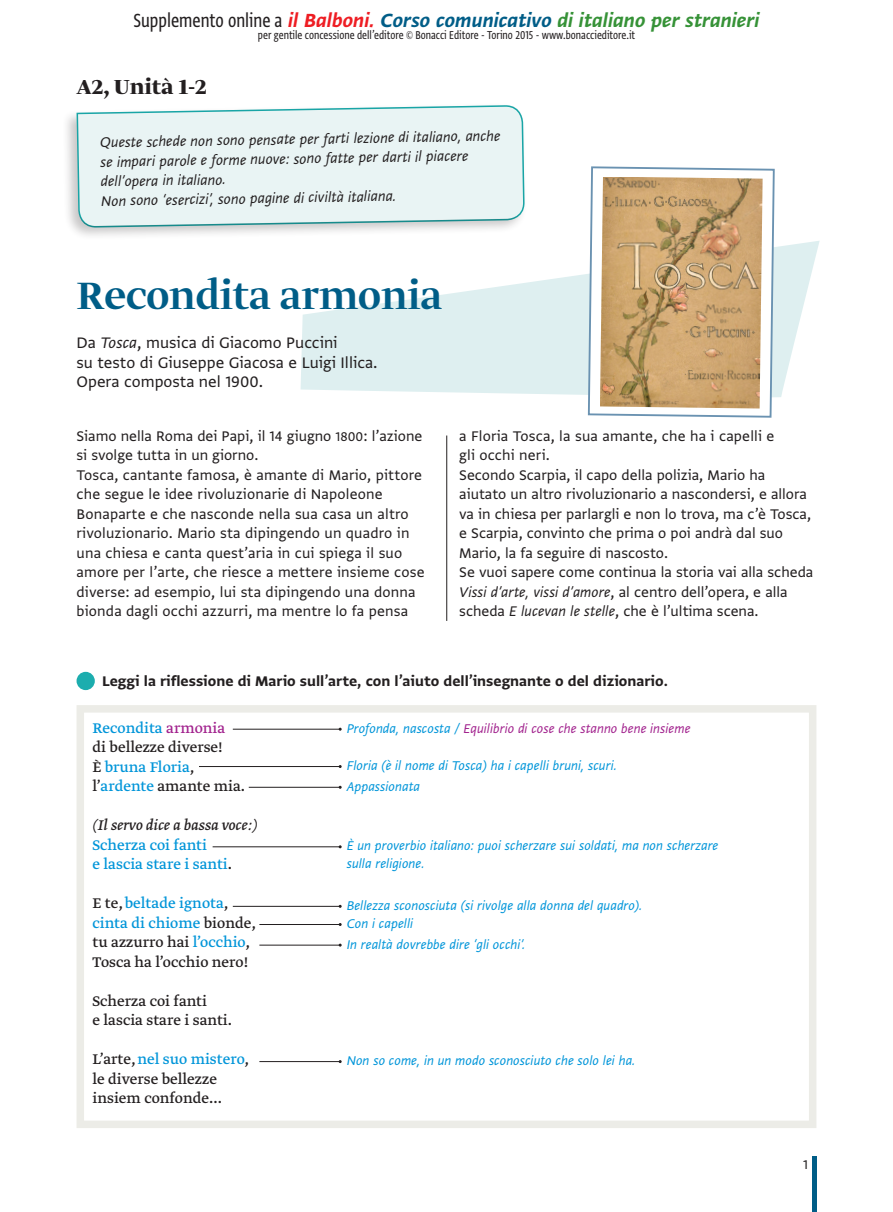
<style>
.page{position:relative;width:893px;height:1212px;background:#fff}
.page>*{position:absolute;margin:0;border:0;box-sizing:border-box;transform-origin:0 0}
._01_Titolo_0{font:500 45px "Greta Display Pro";color:#005d87}
.autore{font:700 24px "Greta Display Pro";color:#231f20}
.t1{font:22.5px "Greta Sans Std Bld Ita";color:#369237}
.OP_intro{font:18px/19.5px "Greta Sans Std";color:#231f20}
.OP_testo{font:16.5px/19.5px "Greta Sans Std";letter-spacing:.005em;color:#231f20}
.OP_brano{font:16.5px/19.5px "Greta Text Pro";color:#231f20}
.OP_testo-2{font:italic 16.5px/19.5px "Greta Sans Std";color:#231f20}
.ESE_consegna{font:16.5px "Greta Sans Std Bld";color:#231f20}
.OP_brano-2{font:16.5px "Greta Text Pro";color:#0095d9}
.OP_brano-3{font:italic 16.5px "Greta Text Pro";color:#231f20}
.OP_parafrasi{font:italic 15px/17.7px "Greta Sans Std";color:#0095d9}
.OP_parafrasi-2{font:italic 15px "Greta Sans Std";color:#a2238e}
.t2{font:15px "Greta Sans Std";color:#231f20}
.t3{font:13.5px "Greta Sans Cnd Std";color:#231f20}
.s1{font-family:"Greta Sans Cnd Std";color:#231f20}
.s2{color:#ee1d23}
.s3{color:#005d87}
.s4{font-style:italic}
.s5{font-size:15px}
.s6{color:#0095d9}
.s7{color:#a2238e}
.s8{color:#231f20}
</style>
<div class="page">
<hr style="left:446px;top:435px;width:1px;height:186px;background:#231f20">
<hr style="left:812px;top:1156px;width:4px;height:56px;background:#005d87">
<svg style="left:301px;top:241px;width:519px;height:156px;fill:#deeff0"></svg>
<svg style="left:587px;top:166px;width:189px;height:252px"></svg>
<div style="left:77px;top:705px;width:739px;height:423px;border:8px solid #ecece7"></div>
<div style="left:62px;top:102px;width:466px;height:139px;background:#231f20;opacity:.25"></div>
<svg style="left:76px;top:103px;width:449px;height:126px;background:#e3f0f0"></svg>
<div style="left:77px;top:672px;width:18px;height:18px;background:#1cadae;border-radius:50%"></div>
<hr style="left:233px;top:729px;width:107px;height:1px;background:#231f20">
<hr style="left:199px;top:766px;width:141px;height:1px;background:#231f20">
<hr style="left:249px;top:787px;width:91px;height:1px;background:#231f20">
<hr style="left:213px;top:846px;width:127px;height:1px;background:#231f20">
<hr style="left:233px;top:906px;width:107px;height:1px;background:#231f20">
<hr style="left:259px;top:924px;width:81px;height:1px;background:#231f20">
<hr style="left:259px;top:945px;width:81px;height:1px;background:#231f20">
<hr style="left:259px;top:1061px;width:81px;height:1px;background:#231f20">
<h3 class="t1" style="left:134px;top:7px;width:628px"><span class="s1">Supplemento online a</span> <span class="s2">il Balboni.</span> <span class="s3">Corso comunicativo</span> di italiano per stranieri</h3>
<p class="t3" style="left:258px;top:27px;width:379px">per gentile concessione dell’editore © Bonacci Editore - Torino 2015 - www.bonaccieditore.it</p>
<p class="autore" style="left:77px;top:72px;width:131px">A2, Unità 1-2</p>
<p class="OP_testo-2" style="left:100px;top:132px;width:402px;rotate:-1deg">Queste schede non sono pensate per farti lezione di italiano, anche se impari parole e forme nuove: sono fatte per darti il piacere dell’opera in italiano.</p>
<p class="OP_testo-2" style="left:101px;top:191px;width:297px;rotate:-1deg">Non sono ‘esercizi’, sono pagine di civiltà italiana.</p>
<p class="_01_Titolo_0" style="left:77px;top:269px;width:367px">Recondita armonia</p>
<p class="OP_intro" style="left:77px;top:333px;width:303px">Da <span class="s4">Tosca</span>, musica di Giacomo Puccini<br>su testo di Giuseppe Giacosa e Luigi Illica.</p>
<p class="OP_intro" style="left:77px;top:372px;width:188px">Opera composta nel 1900.</p>
<p class="OP_testo" style="left:77px;top:426px;width:347px">Siamo nella Roma dei Papi, il 14 giugno <span class="s5">1800</span>: l’azione si svolge tutta in un giorno.</p>
<p class="OP_testo" style="left:77px;top:465px;width:350px">Tosca, cantante famosa, è amante di Mario, pittore che segue le idee rivoluzionarie di Napoleone Bonaparte e che nasconde nella sua casa un altro rivoluzionario. Mario sta dipingendo un quadro in una chiesa e canta quest’aria in cui spiega il suo amore per l’arte, che riesce a mettere insieme cose diverse: ad esempio, lui sta dipingendo una donna bionda dagli occhi azzurri, ma mentre lo fa pensa</p>
<p class="OP_testo" style="left:459px;top:426px;width:317px">a Floria Tosca, la sua amante, che ha i capelli e gli occhi neri.</p>
<p class="OP_testo" style="left:459px;top:465px;width:353px">Secondo Scarpia, il capo della polizia, Mario ha aiutato un altro rivoluzionario a nascondersi, e allora va in chiesa per parlargli e non lo trova, ma c’è Tosca, e Scarpia, convinto che prima o poi andrà dal suo Mario, la fa seguire di nascosto.</p>
<p class="OP_testo" style="left:459px;top:562px;width:356px">Se vuoi sapere come continua la storia vai alla scheda<br><span class="s4">Vissi d’arte, vissi d’amore</span>, al centro dell’opera, e alla scheda <span class="s4">E lucevan le stelle</span>, che è l’ultima scena.</p>
<p class="ESE_consegna" style="left:102px;top:671px;width:567px">Leggi la riflessione di Mario sull’arte, con l’aiuto dell’insegnante o del dizionario.</p>
<p class="OP_parafrasi-2" style="left:347px;top:720px;width:345px"><span class="s6">Profonda, nascosta /</span> Equilibrio di cose che stanno bene insieme</p>
<p class="OP_parafrasi" style="left:347px;top:756px;width:272px">Floria (è il nome di Tosca) ha i capelli bruni, scuri.</p>
<p class="OP_parafrasi" style="left:347px;top:777px;width:75px">Appassionata</p>
<p class="OP_brano-2" style="left:93px;top:718px;width:134px">Recondita <span class="s7">armonia</span></p>
<p class="OP_brano" style="left:93px;top:738px;width:132px">di bellezze diverse!<br>È <span class="s6">bruna Floria</span>,</p>
<p class="OP_brano" style="left:93px;top:777px;width:154px">l’<span class="s6">ardente</span> amante mia.</p>
<p class="OP_brano-3" style="left:93px;top:815px;width:166px">(Il servo dice a bassa voce:)</p>
<p class="OP_brano-2" style="left:93px;top:835px;width:116px">Scherza coi fanti</p>
<p class="OP_brano-2" style="left:93px;top:854px;width:141px">e lascia stare i santi<span class="s8">.</span></p>
<p class="OP_brano-2" style="left:93px;top:893px;width:138px"><span class="s8">E te,</span> beltade ignota<span class="s8">,</span></p>
<p class="OP_brano" style="left:93px;top:914px;width:165px"><span class="s6">cinta di chiome</span> bionde, tu azzurro hai <span class="s6">l’occhio</span>,<br>Tosca ha l’occhio nero!</p>
<p class="OP_brano" style="left:93px;top:992px;width:116px">Scherza coi fanti</p>
<p class="OP_brano" style="left:93px;top:1011px;width:141px">e lascia stare i santi.</p>
<p class="OP_brano" style="left:93px;top:1050px;width:158px">L’arte, <span class="s6">nel suo mistero</span>, le diverse bellezze</p>
<p class="OP_brano" style="left:93px;top:1089px;width:131px">insiem confonde...</p>
<p class="OP_parafrasi" style="left:347px;top:837px;width:373px">È un proverbio italiano: puoi scherzare sui soldati, ma non scherzare sulla religione.</p>
<p class="OP_parafrasi" style="left:347px;top:896px;width:297px">Bellezza sconosciuta (si rivolge alla donna del quadro).</p>
<p class="OP_parafrasi" style="left:347px;top:914px;width:68px">Con i capelli</p>
<p class="OP_parafrasi" style="left:347px;top:935px;width:180px">In realtà dovrebbe dire ‘gli occhi’.</p>
<p class="OP_parafrasi" style="left:347px;top:1051px;width:290px">Non so come, in un modo sconosciuto che solo lei ha.</p>
<p class="t2" style="left:803px;top:1156px;width:6px">1</p>
</div>
